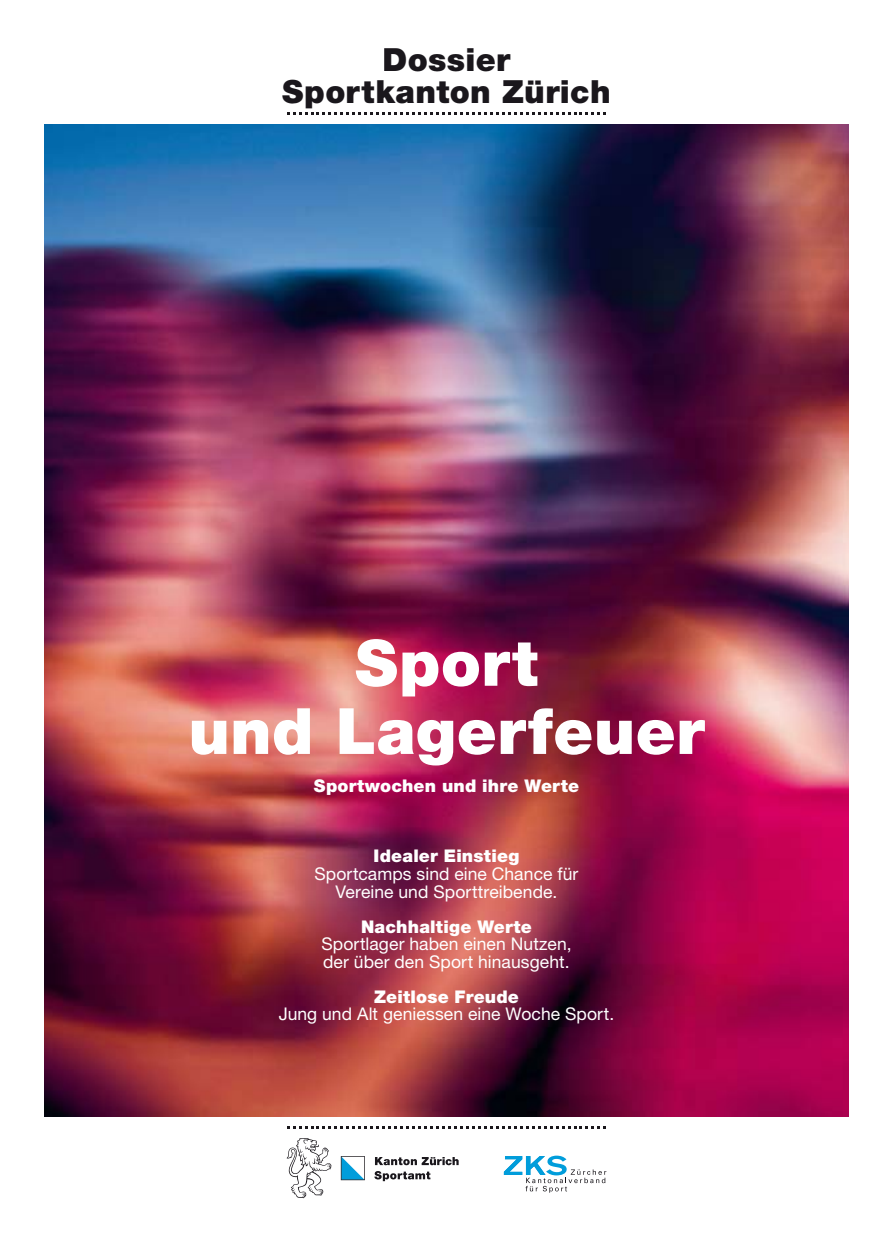
<style>
.page{position:relative;width:893px;height:1241px;background:#fff}
.page>*{position:absolute;margin:0;border:0;box-sizing:border-box;transform-origin:0 0}
.t1{font:900 63.88px/68.1px "Helvetica Neue LT Std";letter-spacing:.005em;color:#fff;text-align:center}
.t2{font:900 31.85px/31.8px "Helvetica Neue LT Std";letter-spacing:.01em;color:#1a171c;text-align:center}
.t3{font:17.5px/17.5px "Helvetica Neue LT Std";letter-spacing:.005em;color:#fff;text-align:center}
.t4{font:900 17.5px "Helvetica Neue LT Std";letter-spacing:.01em;color:#fff}
</style>
<div class="page">
<img style="left:45px;top:124px;width:803px;height:992px">
<svg style="left:287px;top:112px;width:319px;height:3px"></svg>
<svg style="left:504px;top:1155px;width:102px;height:37px"></svg>
<svg style="left:287px;top:1138px;width:44px;height:59px"></svg>
<svg style="left:341px;top:1156px;width:24px;height:23px"></svg>
<svg style="left:374px;top:1171px;width:56px;height:9px"></svg>
<svg style="left:375px;top:1157px;width:84px;height:7px"></svg>
<svg style="left:287px;top:1126px;width:319px;height:2px"></svg>
<h2 class="t2" style="left:282px;top:46px;width:330px">Dossier<br>Sportkanton Zürich</h2>
<h1 class="t1" style="left:188px;top:634px;width:518px">Sport<br>und Lagerfeuer</h1>
<p class="t4" style="left:314px;top:779px;width:267px">Sportwochen und ihre Werte</p>
<p class="t4" style="left:374px;top:849px;width:147px">Idealer Einstieg</p>
<p class="t3" style="left:314px;top:866px;width:266px">Sportcamps sind eine Chance für<br>Vereine und Sporttreibende.</p>
<p class="t4" style="left:361px;top:919px;width:172px">Nachhaltige Werte</p>
<p class="t3" style="left:321px;top:936px;width:252px;text-align:left">Sportlager haben einen Nutzen, der über den Sport hinausgeht.</p>
<p class="t4" style="left:374px;top:989px;width:146px">Zeitlose Freude</p>
<p class="t3" style="left:279px;top:1006px;width:337px">Jung und Alt geniessen eine Woche Sport.</p>
</div>
